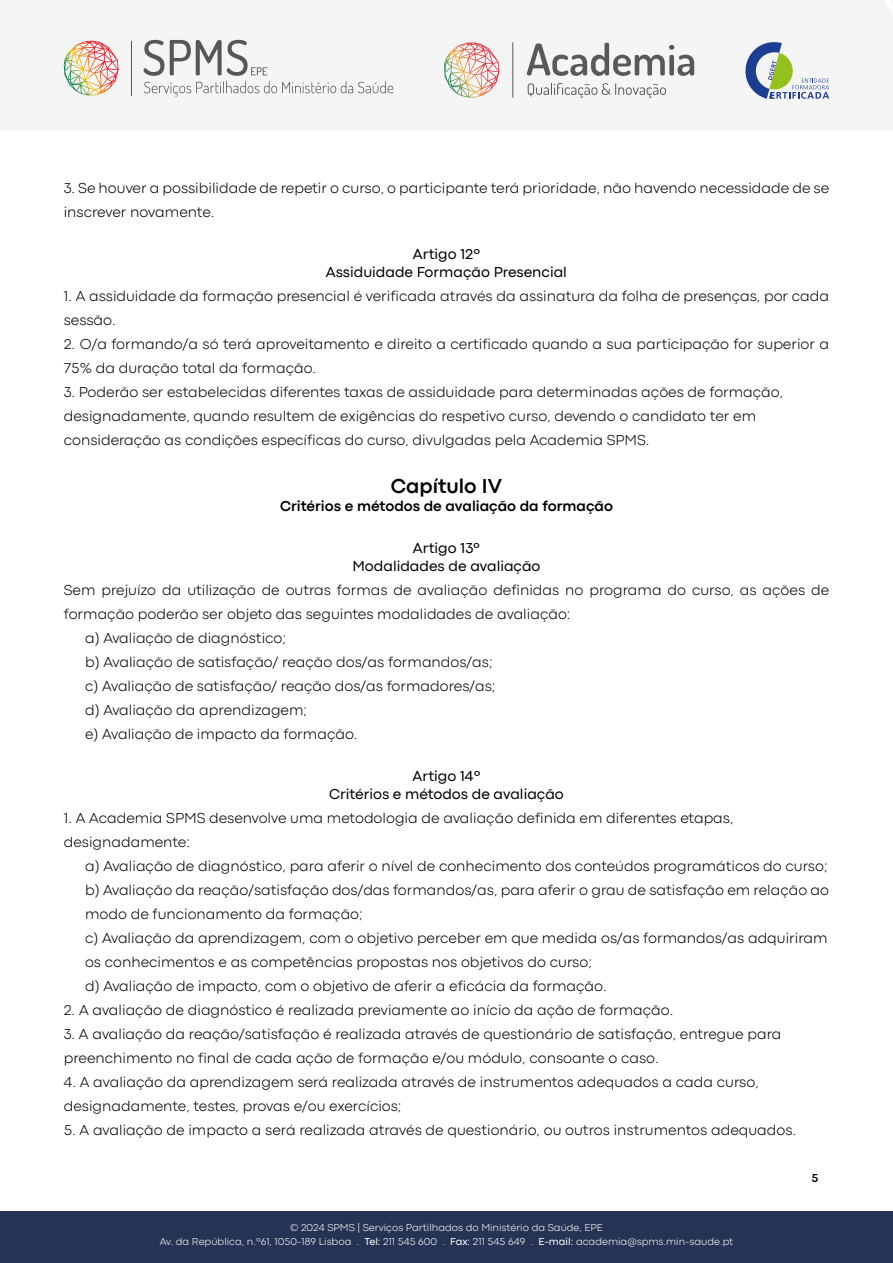
<style>
.page{position:relative;width:893px;height:1263px;background:#fff}
.page>*{position:absolute;margin:0;border:0;box-sizing:border-box;transform-origin:0 0}
.t1{font:700 21px "Codec Pro";color:#000}
.t2{font:300 15px/24px "Codec Pro";color:#000}
.t3{font:15px/18px "Codec Pro";color:#000;text-align:center}
.t4{font:700 15px "Codec Pro";color:#000}
.t5{font:700 12px "Codec Pro";color:#000}
.t6{font:300 10.5px/13.5px "Codec Pro";color:#fff;text-align:center}
.s1{font-weight:400}
</style>
<div class="page">
<div style="left:0;top:1212px;width:893px;height:51px;background:#263354"></div>
<div style="left:0;top:0;width:893px;height:131px;background:#f5f5f5"></div>
<svg style="left:745px;top:42px;width:84px;height:57px"></svg>
<svg style="left:144px;top:40px;width:249px;height:56px"></svg>
<hr style="left:131px;top:41px;width:1px;height:55px;background:#575756">
<img style="left:64px;top:41px;width:55px;height:54px">
<hr style="left:512px;top:42px;width:1px;height:56px;background:#58595b">
<svg style="left:528px;top:83px;width:138px;height:15px"></svg>
<svg style="left:444px;top:42px;width:55px;height:56px"></svg>
<svg style="left:527px;top:43px;width:167px;height:33px"></svg>
<p class="t2" style="left:64px;top:176px;width:767px">3. Se houver a possibilidade de repetir o curso, o participante terá prioridade, não havendo necessidade de se inscrever novamente.</p>
<p class="t3" style="left:326px;top:245px;width:242px">Artigo 12º<br>Assiduidade Formação Presencial</p>
<p class="t2" style="left:64px;top:284px;width:767px">1. A assiduidade da formação presencial é verificada através da assinatura da folha de presenças, por cada sessão.</p>
<p class="t2" style="left:64px;top:332px;width:767px">2. O/a formando/a só terá aproveitamento e direito a certificado quando a sua participação for superior a<br>75% da duração total da formação.</p>
<p class="t2" style="left:64px;top:380px;width:721px">3. Poderão ser estabelecidas diferentes taxas de assiduidade para determinadas ações de formação, designadamente, quando resultem de exigências do respetivo curso, devendo o candidato ter em consideração as condições específicas do curso, divulgadas pela Academia SPMS.</p>
<h1 class="t1" style="left:391px;top:474px;width:113px">Capítulo IV</h1>
<p class="t4" style="left:280px;top:497px;width:334px">Critérios e métodos de avaliação da formação</p>
<p class="t3" style="left:352px;top:539px;width:190px">Artigo 13º<br>Modalidades de avaliação</p>
<p class="t2" style="left:64px;top:578px;width:767px">Sem prejuízo da utilização de outras formas de avaliação definidas no programa do curso, as ações de</p>
<p class="t2" style="left:64px;top:602px;width:508px">formação poderão ser objeto das seguintes modalidades de avaliação:</p>
<p class="t2" style="left:85px;top:626px;width:202px">a) Avaliação de diagnóstico;</p>
<p class="t2" style="left:85px;top:650px;width:409px">b) Avaliação de satisfação/ reação dos/as formandos/as;</p>
<p class="t2" style="left:85px;top:674px;width:412px">c) Avaliação de satisfação/ reação dos/as formadores/as;</p>
<p class="t2" style="left:85px;top:698px;width:223px">d) Avaliação da aprendizagem;</p>
<p class="t2" style="left:85px;top:722px;width:274px">e) Avaliação de impacto da formação.</p>
<p class="t3" style="left:329px;top:767px;width:236px">Artigo 14º<br>Critérios e métodos de avaliação</p>
<p class="t2" style="left:64px;top:806px;width:671px">1. A Academia SPMS desenvolve uma metodologia de avaliação definida em diferentes etapas, designadamente:</p>
<p class="t2" style="left:85px;top:854px;width:746px">a) Avaliação de diagnóstico, para aferir o nível de conhecimento dos conteúdos programáticos do curso; b) Avaliação da reação/satisfação dos/das formandos/as, para aferir o grau de satisfação em relação ao modo de funcionamento da formação;<br>c) Avaliação da aprendizagem, com o objetivo perceber em que medida os/as formandos/as adquiriram os conhecimentos e as competências propostas nos objetivos do curso;<br>d) Avaliação de impacto, com o objetivo de aferir a eficácia da formação.</p>
<p class="t2" style="left:64px;top:998px;width:611px">2. A avaliação de diagnóstico é realizada previamente ao início da ação de formação.</p>
<p class="t2" style="left:64px;top:1022px;width:719px">3. A avaliação da reação/satisfação é realizada através de questionário de satisfação, entregue para preenchimento no final de cada ação de formação e/ou módulo, consoante o caso.</p>
<p class="t2" style="left:64px;top:1070px;width:696px">4. A avaliação da aprendizagem será realizada através de instrumentos adequados a cada curso, designadamente, testes, provas e/ou exercícios;</p>
<p class="t2" style="left:64px;top:1118px;width:734px">5. A avaliação de impacto a será realizada através de questionário, ou outros instrumentos adequados.</p>
<p class="t6" style="left:160px;top:1221px;width:575px">© 2024 SPMS | Serviços Partilhados do Ministério da Saúde, EPE<br>Av. da República, n.º61, 1050-189 Lisboa . <span class="s1">Tel:</span> 211 545 600 . <span class="s1">Fax:</span> 211 545 649 . <span class="s1">E-mail:</span> academia@spms.min-saude.pt</p>
<p class="t5" style="left:811px;top:1170px;width:8px">5</p>
</div>
